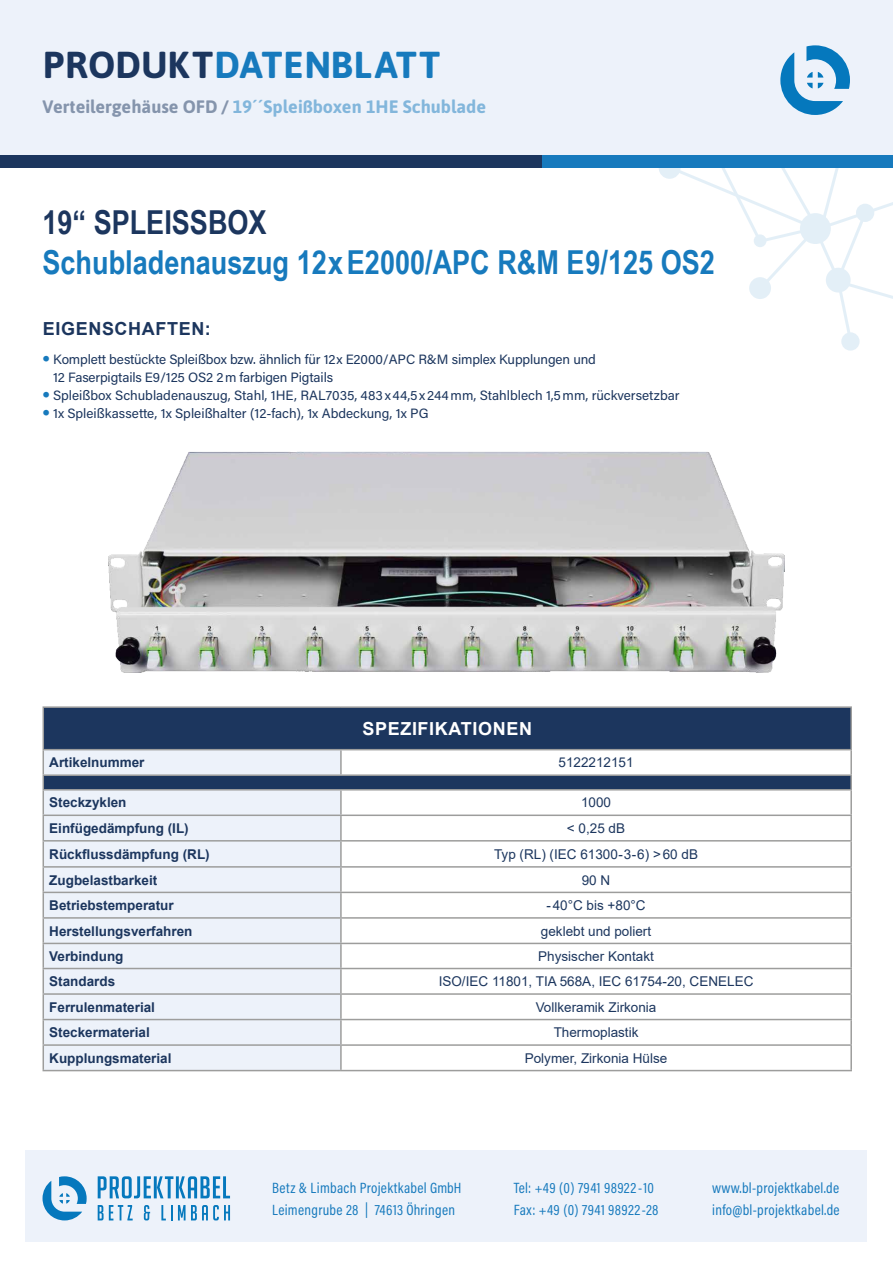
<style>
.page{position:relative;width:893px;height:1263px;background:#fff}
.page>*{position:absolute;margin:0;border:0;box-sizing:border-box;transform-origin:0 0}
.t1{font:700 37.5px "Asap";letter-spacing:.01em;color:#177abd}
.t2{font:700 33px "Arial Narrow";color:#177abd}
.t3{font:700 33px "Arial Narrow";color:#1c365e}
.t4{font:700 18px "Asap";color:#177abd}
.t5{font:700 18px "Arial";letter-spacing:.035em;color:#fff}
.t6{font:700 18px "Arial";letter-spacing:.035em;color:#1c365e}
.t7{font:15px/22.5px "Acumin Pro Cond";letter-spacing:.02em;color:#177abd}
.t8{font:13.5px/18px "Acumin Pro";letter-spacing:-.005em;color:#1c365e}
.t9{font:13.5px "Arial";color:#1c365e}
.t10{font:700 13.5px "Arial";color:#1c365e}
.s1{color:#1c365e}
.s2{font-family:"Asap";font-size:22.5px;color:#177abd}
</style>
<div class="page">
<div style="left:0;top:0;width:893px;height:165px;background:#edf2fa"></div>
<div style="left:26px;top:1150px;width:841px;height:92px;background:#edf2fa"></div>
<svg style="left:43px;top:1176px;width:44px;height:44px"></svg>
<svg style="left:98px;top:1176px;width:132px;height:22px"></svg>
<svg style="left:98px;top:1205px;width:35px;height:15px"></svg>
<svg style="left:144px;top:1205px;width:6px;height:15px"></svg>
<svg style="left:161px;top:1205px;width:11px;height:15px"></svg>
<svg style="left:178px;top:1205px;width:52px;height:15px"></svg>
<svg style="left:780px;top:45px;width:70px;height:70px"></svg>
<div style="left:0;top:155px;width:694px;height:13px;background:#1c365e"></div>
<div style="left:542px;top:155px;width:351px;height:13px;background:#177abd"></div>
<div style="left:843px;top:334px;width:15px;height:15px;background:#e3eff7;border-radius:50%"></div>
<div style="left:841px;top:332px;width:19px;height:19px;border:3px solid #177abd;border-radius:50%"></div>
<svg style="left:659px;top:168px;width:234px;height:176px"></svg>
<svg style="left:660px;top:158px;width:19px;height:20px"></svg>
<div style="left:659px;top:157px;width:22px;height:22px;border:2px solid #177abd;border-radius:50%"></div>
<svg style="left:44px;top:708px;width:806px;height:81px;fill:#1c365e"></svg>
<svg style="left:44px;top:750px;width:297px;height:320px;background:#e2e8f2"></svg>
<hr style="left:43px;top:706px;width:298px;height:2px;background:#9d9d9c">
<hr style="left:43px;top:708px;width:1px;height:41px;background:#9d9d9c">
<hr style="left:341px;top:706px;width:511px;height:2px;background:#9d9d9c">
<hr style="left:850px;top:708px;width:2px;height:41px;background:#9d9d9c">
<hr style="left:43px;top:749px;width:298px;height:1px;background:#9d9d9c">
<hr style="left:341px;top:749px;width:511px;height:1px;background:#9d9d9c">
<hr style="left:340px;top:750px;width:2px;height:24px;background:#9d9d9c">
<hr style="left:850px;top:750px;width:2px;height:24px;background:#9d9d9c">
<hr style="left:43px;top:774px;width:298px;height:2px;background:#9d9d9c">
<hr style="left:341px;top:774px;width:511px;height:2px;background:#9d9d9c">
<svg style="left:850px;top:776px;width:2px;height:13px"></svg>
<hr style="left:43px;top:789px;width:298px;height:1px;background:#9d9d9c">
<hr style="left:341px;top:789px;width:511px;height:1px;background:#9d9d9c">
<hr style="left:340px;top:790px;width:2px;height:24px;background:#9d9d9c">
<hr style="left:850px;top:790px;width:2px;height:24px;background:#9d9d9c">
<hr style="left:43px;top:814px;width:298px;height:2px;background:#9d9d9c">
<hr style="left:341px;top:814px;width:511px;height:2px;background:#9d9d9c">
<hr style="left:340px;top:816px;width:2px;height:24px;background:#9d9d9c">
<hr style="left:850px;top:816px;width:2px;height:24px;background:#9d9d9c">
<hr style="left:43px;top:840px;width:298px;height:1px;background:#9d9d9c">
<hr style="left:341px;top:840px;width:511px;height:1px;background:#9d9d9c">
<hr style="left:340px;top:841px;width:2px;height:25px;background:#9d9d9c">
<hr style="left:850px;top:841px;width:2px;height:25px;background:#9d9d9c">
<hr style="left:43px;top:866px;width:298px;height:2px;background:#9d9d9c">
<hr style="left:341px;top:866px;width:511px;height:2px;background:#9d9d9c">
<hr style="left:340px;top:868px;width:2px;height:24px;background:#9d9d9c">
<hr style="left:850px;top:868px;width:2px;height:24px;background:#9d9d9c">
<hr style="left:43px;top:892px;width:298px;height:1px;background:#9d9d9c">
<hr style="left:341px;top:892px;width:511px;height:1px;background:#9d9d9c">
<hr style="left:340px;top:893px;width:2px;height:24px;background:#9d9d9c">
<hr style="left:850px;top:893px;width:2px;height:24px;background:#9d9d9c">
<hr style="left:43px;top:917px;width:298px;height:2px;background:#9d9d9c">
<hr style="left:341px;top:917px;width:511px;height:2px;background:#9d9d9c">
<hr style="left:340px;top:919px;width:2px;height:24px;background:#9d9d9c">
<hr style="left:850px;top:919px;width:2px;height:24px;background:#9d9d9c">
<hr style="left:43px;top:943px;width:298px;height:1px;background:#9d9d9c">
<hr style="left:341px;top:943px;width:511px;height:1px;background:#9d9d9c">
<hr style="left:340px;top:944px;width:2px;height:24px;background:#9d9d9c">
<hr style="left:850px;top:944px;width:2px;height:24px;background:#9d9d9c">
<hr style="left:43px;top:968px;width:298px;height:1px;background:#9d9d9c">
<hr style="left:341px;top:968px;width:511px;height:1px;background:#9d9d9c">
<hr style="left:340px;top:969px;width:2px;height:24px;background:#9d9d9c">
<hr style="left:850px;top:969px;width:2px;height:24px;background:#9d9d9c">
<hr style="left:43px;top:993px;width:298px;height:2px;background:#9d9d9c">
<hr style="left:341px;top:993px;width:511px;height:2px;background:#9d9d9c">
<hr style="left:340px;top:995px;width:2px;height:24px;background:#9d9d9c">
<hr style="left:850px;top:995px;width:2px;height:24px;background:#9d9d9c">
<hr style="left:43px;top:1019px;width:298px;height:1px;background:#9d9d9c">
<hr style="left:341px;top:1019px;width:511px;height:1px;background:#9d9d9c">
<hr style="left:340px;top:1020px;width:2px;height:24px;background:#9d9d9c">
<hr style="left:850px;top:1020px;width:2px;height:24px;background:#9d9d9c">
<hr style="left:43px;top:1044px;width:298px;height:2px;background:#9d9d9c">
<svg style="left:43px;top:750px;width:1px;height:320px"></svg>
<hr style="left:341px;top:1044px;width:511px;height:2px;background:#9d9d9c">
<hr style="left:340px;top:1046px;width:2px;height:24px;background:#9d9d9c">
<hr style="left:850px;top:1046px;width:2px;height:24px;background:#9d9d9c">
<hr style="left:43px;top:1070px;width:298px;height:1px;background:#9d9d9c">
<hr style="left:341px;top:1070px;width:511px;height:1px;background:#9d9d9c">
<img style="left:108px;top:451px;width:677px;height:221px">
<h1 class="t1" style="left:43px;top:38px;width:399px"><span class="s1">PRODUKT</span>DATENBLATT</h1>
<h3 class="t4" style="left:43px;top:93px;width:445px"><span class="s1">Verteilergehäuse OFD /</span> 19´´Spleißboxen 1HE Schublade</h3>
<h2 class="t3" style="left:43px;top:198px;width:226px">19“ SPLEISSBOX</h2>
<h2 class="t2" style="left:43px;top:237px;width:674px">Schubladenauszug 12xE2000/APC R&amp;M E9/125 OS2</h2>
<h3 class="t6" style="left:43px;top:316px;width:169px">EIGENSCHAFTEN:</h3>
<p class="t8" style="left:53px;top:349px;width:544px;text-indent:-11px"><span class="s2">•</span> Komplett bestückte Spleißbox bzw. ähnlich für 12x E2000/APC R&amp;M simplex Kupplungen und<br>12 Faserpigtails E9/125 OS2 2m farbigen Pigtails</p>
<p class="t8" style="left:43px;top:385px;width:639px"><span class="s2">•</span> Spleißbox Schubladenauszug, Stahl, 1HE, RAL7035, 483x44,5x244mm, Stahlblech 1,5mm, rückversetzbar</p>
<p class="t8" style="left:43px;top:403px;width:388px"><span class="s2">•</span> 1x Spleißkassette, 1x Spleißhalter (12-fach), 1x Abdeckung, 1x PG</p>
<h3 class="t5" style="left:362px;top:716px;width:171px">SPEZIFIKATIONEN</h3>
<p class="t10" style="left:49px;top:753px;width:97px">Artikelnummer</p>
<p class="t9" style="left:558px;top:753px;width:77px">5122212151</p>
<p class="t10" style="left:49px;top:793px;width:79px">Steckzyklen</p>
<p class="t9" style="left:581px;top:793px;width:32px">1000</p>
<p class="t10" style="left:49px;top:819px;width:141px">Einfügedämpfung (IL)</p>
<p class="t9" style="left:567px;top:819px;width:60px">&lt; 0,25 dB</p>
<p class="t10" style="left:49px;top:844px;width:162px">Rückflussdämpfung (RL)</p>
<p class="t9" style="left:494px;top:845px;width:205px">Typ (RL) (IEC 61300-3-6) &gt;60 dB</p>
<p class="t10" style="left:49px;top:870px;width:110px">Zugbelastbarkeit</p>
<p class="t9" style="left:582px;top:870px;width:30px">90 N</p>
<p class="t10" style="left:49px;top:896px;width:126px">Betriebstemperatur</p>
<p class="t9" style="left:546px;top:896px;width:101px">-40°C bis +80°C</p>
<p class="t10" style="left:49px;top:921px;width:145px">Herstellungsverfahren</p>
<p class="t9" style="left:541px;top:921px;width:112px">geklebt und poliert</p>
<p class="t10" style="left:49px;top:947px;width:76px">Verbindung</p>
<p class="t9" style="left:538px;top:947px;width:117px">Physischer Kontakt</p>
<p class="t10" style="left:49px;top:972px;width:68px">Standards</p>
<p class="t9" style="left:439px;top:972px;width:316px">ISO/IEC 11801, TIA 568A, IEC 61754-20, CENELEC</p>
<p class="t10" style="left:49px;top:997px;width:107px">Ferrulenmaterial</p>
<p class="t9" style="left:536px;top:998px;width:122px">Vollkeramik Zirkonia</p>
<p class="t10" style="left:49px;top:1023px;width:102px">Steckermaterial</p>
<p class="t9" style="left:554px;top:1023px;width:86px">Thermoplastik</p>
<p class="t10" style="left:49px;top:1048px;width:124px">Kupplungsmaterial</p>
<p class="t9" style="left:525px;top:1049px;width:144px">Polymer, Zirkonia Hülse</p>
<p class="t7" style="left:514px;top:1176px;width:146px">Tel: +49 (0) 7941 98922-10<br>Fax: +49 (0) 7941 98922-28</p>
<p class="t7" style="left:272px;top:1176px;width:191px">Betz &amp; Limbach Projektkabel GmbH<br>Leimengrube 28 | 74613 Öhringen</p>
<p class="t7" style="left:712px;top:1176px;width:129px">www.bl-projektkabel.de info@bl-projektkabel.de</p>
</div>
